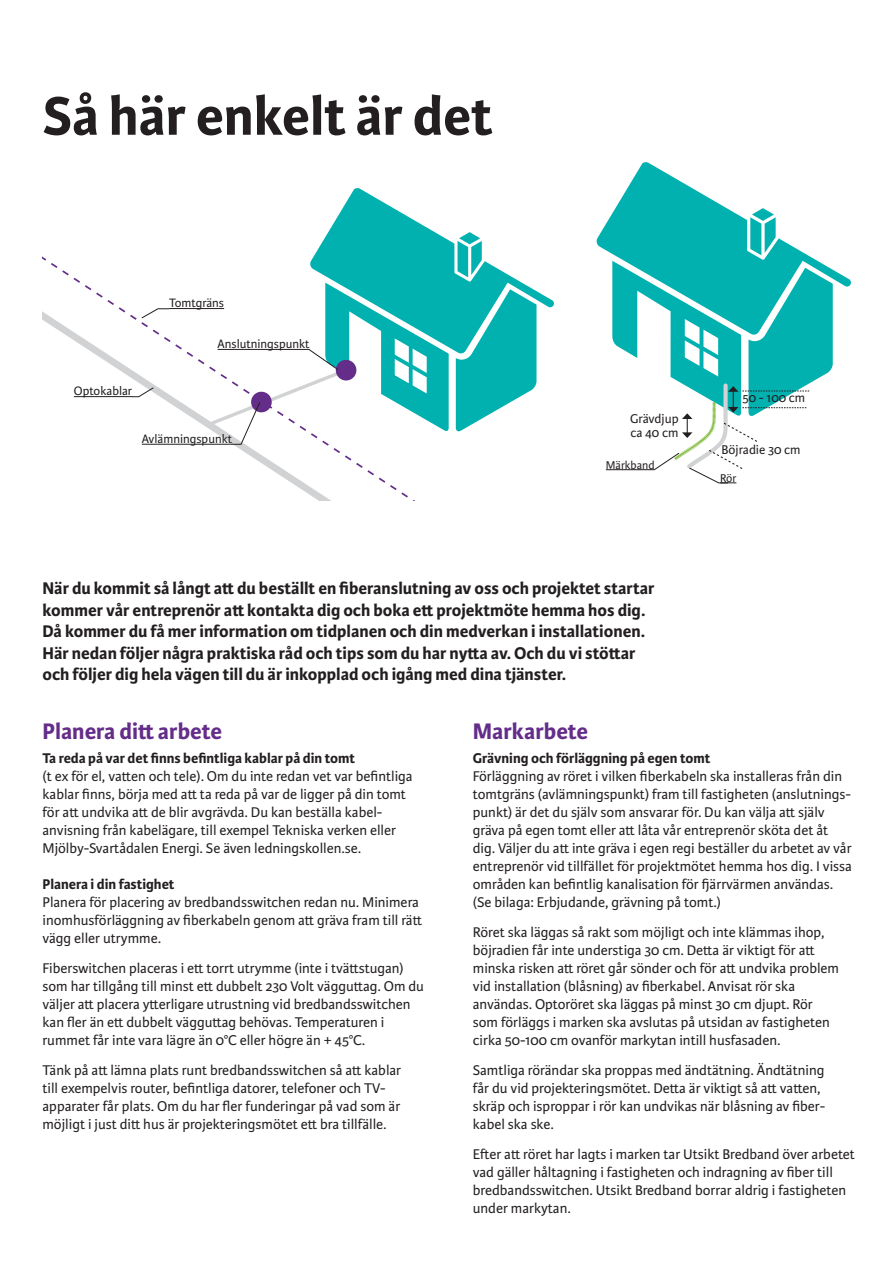
<style>
.page{position:relative;width:893px;height:1263px;background:#fff}
.page>*{position:absolute;margin:0;border:0;box-sizing:border-box;transform-origin:0 0}
.t1{font:700 57.9px "Karmina Sans";color:#231f20}
.t2{font:700 24px "Karmina Sans";color:#632d89}
.t3{font:700 18px/21.6px "Karmina Sans";color:#231f20}
.t4{font:15px/18px "Karmina Sans";color:#231f20}
.t5{font:700 15px "Karmina Sans";color:#231f20}
.t6{font:13.5px/13.5px "Karmina Sans";color:#231f20}
.t7{font:12.9px "Karmina Sans";color:#231f20}
.t8{font:12px "Karmina Sans";color:#231f20}
</style>
<div class="page">
<svg style="left:43px;top:257px;width:365px;height:243px"></svg>
<hr style="left:169px;top:308px;width:55px;height:1px;background:#231f20">
<hr style="left:74px;top:396px;width:58px;height:1px;background:#231f20">
<svg style="left:131px;top:387px;width:23px;height:10px"></svg>
<hr style="left:142px;top:444px;width:90px;height:1px;background:#231f20">
<svg style="left:141px;top:308px;width:29px;height:11px"></svg>
<svg style="left:204px;top:188px;width:350px;height:257px"></svg>
<svg style="left:597px;top:162px;width:254px;height:322px"></svg>
<h1 class="t1" style="left:43px;top:83px;width:452px">Så här enkelt är det</h1>
<p class="t7" style="left:74px;top:384px;width:60px">Optokablar</p>
<p class="t7" style="left:169px;top:296px;width:56px">Tomtgräns</p>
<p class="t7" style="left:218px;top:337px;width:93px">Anslutningspunkt</p>
<p class="t7" style="left:142px;top:431px;width:92px">Avlämningspunkt</p>
<p class="t6" style="left:630px;top:413px;width:50px">Grävdjup ca 40 cm</p>
<p class="t8" style="left:606px;top:458px;width:50px">Märkband</p>
<p class="t6" style="left:742px;top:391px;width:64px">50 - 100 cm</p>
<p class="t6" style="left:721px;top:443px;width:80px">Böjradie 30 cm</p>
<p class="t8" style="left:720px;top:471px;width:18px">Rör</p>
<p class="t3" style="left:43px;top:578px;width:613px">När du kommit så långt att du beställt en fiberanslutning av oss och projektet startar kommer vår entreprenör att kontakta dig och boka ett projektmöte hemma hos dig.<br>Då kommer du få mer information om tidplanen och din medverkan i installationen.<br>Här nedan följer några praktiska råd och tips som du har nytta av. Och du vi stöttar och följer dig hela vägen till du är inkopplad och igång med dina tjänster.</p>
<h2 class="t2" style="left:43px;top:717px;width:181px">Planera ditt arbete</h2>
<p class="t5" style="left:43px;top:749px;width:314px">Ta reda på var det finns befintliga kablar på din tomt</p>
<p class="t4" style="left:43px;top:767px;width:372px">(t ex för el, vatten och tele). Om du inte redan vet var befintliga kablar finns, börja med att ta reda på var de ligger på din tomt för att undvika att de blir avgrävda. Du kan beställa kabel&shy;anvisning från kabelägare, till exempel Tekniska verken eller Mjölby-Svartådalen Energi. Se även ledningskollen.se.</p>
<p class="t5" style="left:43px;top:875px;width:134px">Planera i din fastighet</p>
<p class="t4" style="left:43px;top:893px;width:381px">Planera för placering av bredbandsswitchen redan nu. Minimera inomhusförläggning av fiberkabeln genom att gräva fram till rätt vägg eller utrymme.</p>
<p class="t4" style="left:43px;top:959px;width:383px">Fiberswitchen placeras i ett torrt utrymme (inte i tvättstugan) som har tillgång till minst ett dubbelt 230 Volt vägguttag. Om du väljer att placera ytterligare utrustning vid bredbandsswitchen kan fler än ett dubbelt vägguttag behövas. Temperaturen i rummet får inte vara lägre än 0°C eller högre än + 45°C.</p>
<p class="t4" style="left:43px;top:1061px;width:360px">Tänk på att lämna plats runt bredbandsswitchen så att kablar till exempelvis router, befintliga datorer, telefoner och TV&shy;apparater får plats. Om du har fler funderingar på vad som är möjligt i just ditt hus är projekteringsmötet ett bra tillfälle.</p>
<h2 class="t2" style="left:473px;top:717px;width:117px">Markarbete</h2>
<p class="t5" style="left:473px;top:749px;width:239px">Grävning och förläggning på egen tomt</p>
<p class="t4" style="left:473px;top:767px;width:381px">Förläggning av röret i vilken fiberkabeln ska installeras från din tomtgräns (avlämningspunkt) fram till fastigheten (anslutnings&shy;punkt) är det du själv som ansvarar för. Du kan välja att själv gräva på egen tomt eller att låta vår entreprenör sköta det åt dig. Väljer du att inte gräva i egen regi beställer du arbetet av vår entreprenör vid tillfället för projektmötet hemma hos dig. I vissa områden kan befintlig kanalisation för fjärrvärmen användas. (Se bilaga: Erbjudande, grävning på tomt.)</p>
<p class="t4" style="left:473px;top:923px;width:368px">Röret ska läggas så rakt som möjligt och inte klämmas ihop, böjradien får inte understiga 30 cm. Detta är viktigt för att minska risken att röret går sönder och för att undvika problem vid installation (blåsning) av fiberkabel. Anvisat rör ska användas. Optoröret ska läggas på minst 30 cm djupt. Rör som förläggs i marken ska avslutas på utsidan av fastigheten cirka 50-100 cm ovanför markytan intill husfasaden.</p>
<p class="t4" style="left:473px;top:1061px;width:354px">Samtliga rörändar ska proppas med ändtätning. Ändtätning får du vid projekteringsmötet. Detta är viktigt så att vatten, skräp och isproppar i rör kan undvikas när blåsning av fiber&shy;kabel ska ske.</p>
<p class="t4" style="left:473px;top:1145px;width:384px">Efter att röret har lagts i marken tar Utsikt Bredband över arbetet vad gäller håltagning i fastigheten och indragning av fiber till bredbandsswitchen. Utsikt Bredband borrar aldrig i fastigheten under markytan.</p>
</div>
